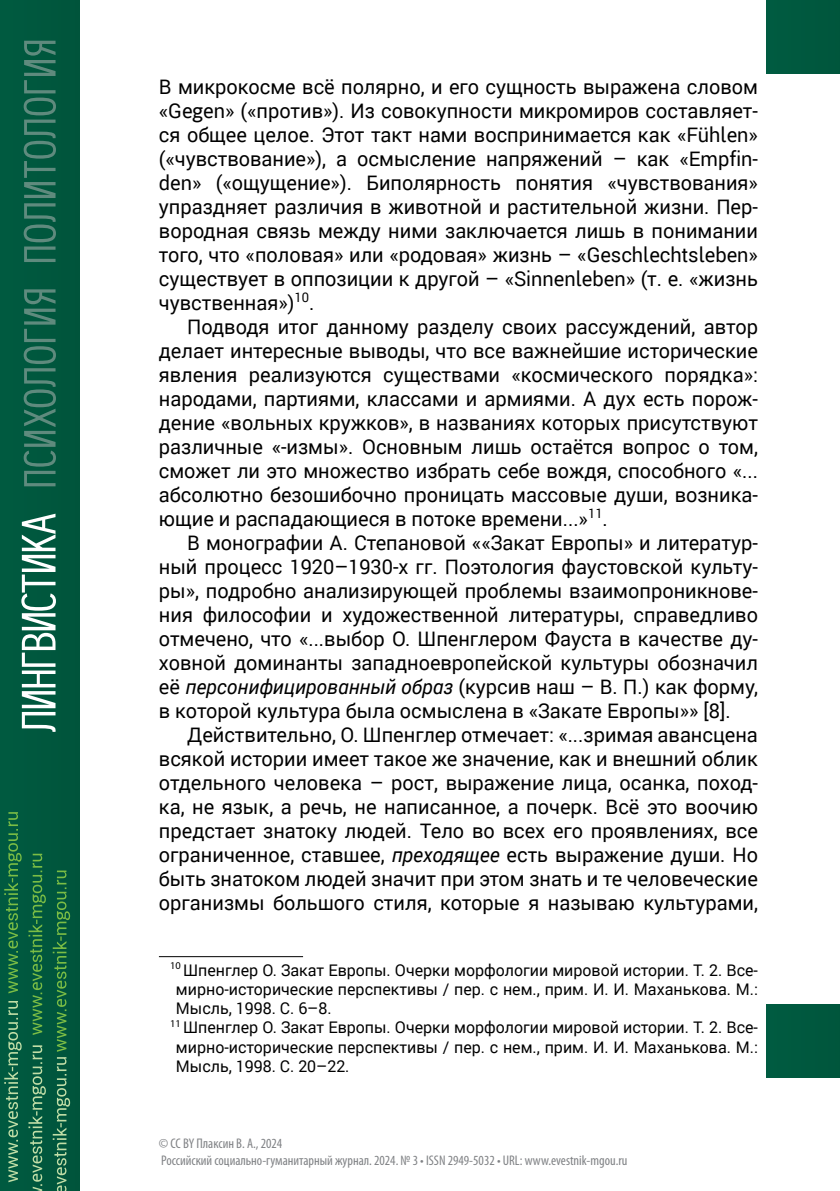
<style>
.page{position:relative;width:840px;height:1191px;background:#fff}
.page>*{position:absolute;margin:0;border:0;box-sizing:border-box;transform-origin:0 0}
.Основной_текст{font:20px/24px "Roberto Sans";color:#000;text-align:justify}
.Сноска{font:16px/19.2px "Roberto Sans";color:#000;text-align:justify}
.t1{font:condensed 14px/16.8px "Myriad Pro";color:#808285}
.s1{font-style:italic}
</style>
<div class="page">
<div style="left:0;top:0;width:79px;height:1191px;background:#00573d"></div>
<div style="left:766px;top:0;width:73px;height:74px;background:#00583f"></div>
<svg style="left:4px;top:1001px;width:18px;height:181px"></svg>
<svg style="left:4px;top:812px;width:18px;height:181px"></svg>
<svg style="left:28px;top:853px;width:18px;height:182px"></svg>
<svg style="left:53px;top:870px;width:17px;height:181px"></svg>
<svg style="left:28px;top:1045px;width:18px;height:146px"></svg>
<svg style="left:53px;top:1057px;width:17px;height:134px"></svg>
<svg style="left:24px;top:41px;width:32px;height:221px"></svg>
<svg style="left:24px;top:289px;width:32px;height:197px"></svg>
<div style="left:766px;top:1004px;width:73px;height:73px;background:#00583f"></div>
<svg style="left:21px;top:513px;width:35px;height:219px"></svg>
<hr style="left:159px;top:956px;width:144px;height:1px;background:#000">
<p class="Основной_текст" style="left:159px;top:73px;width:600px">В микрокосме всё полярно, и его сущность выражена словом «Gegen» («против»). Из совокупности микромиров составляет&shy;ся общее целое. Этот такт нами воспринимается как «Fühlen» («чувствование»), а осмысление напряжений – как «Empfin&shy;den» («ощущение»). Биполярность понятия «чувствования» упраздняет различия в животной и растительной жизни. Пер&shy;вородная связь между ними заключается лишь в понимании того, что «половая» или «родовая» жизнь – «Geschlechtsleben» существует в оппозиции к другой – «Sinnenleben» (т. е. «жизнь чувственная»)<sup>10</sup>.</p>
<p class="Основной_текст" style="left:159px;top:313px;width:600px;text-indent:28px">Подводя итог данному разделу своих рассуждений, автор делает интересные выводы, что все важнейшие исторические явления реализуются существами «космического порядка»: народами, партиями, классами и армиями. А дух есть порож&shy;дение «вольных кружков», в названиях которых присутствуют различные «-измы». Основным лишь остаётся вопрос о том, сможет ли это множество избрать себе вождя, способного «... абсолютно безошибочно проницать массовые души, возника&shy;ющие и распадающиеся в потоке времени...»<sup>11</sup>.</p>
<p class="Основной_текст" style="left:159px;top:529px;width:600px;text-indent:28px">В монографии А. Степановой ««Закат Европы» и литератур&shy;ный процесс 1920–1930-х гг. Поэтология фаустовской культу&shy;ры», подробно анализирующей проблемы взаимопроникнове&shy;ния философии и художественной литературы, справедливо отмечено, что «...выбор О. Шпенглером Фауста в качестве ду&shy;ховной доминанты западноевропейской культуры обозначил её <span class="s1">персонифицированный образ</span> (курсив наш – В. П.) как форму, в которой культура была осмыслена в «Закате Европы»» [8].</p>
<p class="Основной_текст" style="left:159px;top:721px;width:600px;text-indent:28px">Действительно, О. Шпенглер отмечает: «...зримая авансцена всякой истории имеет такое же значение, как и внешний облик отдельного человека – рост, выражение лица, осанка, поход&shy;ка, не язык, а речь, не написанное, а почерк. Всё это воочию предстает знатоку людей. Тело во всех его проявлениях, все ограниченное, ставшее, <span class="s1">преходящее</span> есть выражение души. Но быть знатоком людей значит при этом знать и те человеческие организмы большого стиля, которые я называю культурами,</p>
<p class="Сноска" style="left:176px;top:959px;width:583px;text-indent:-6px"><sup>10</sup> Шпенглер О. Закат Европы. Очерки морфологии мировой истории. Т. 2. Все&shy;мирно-исторические перспективы / пер. с нем., прим. И. И. Маханькова. М.:<br>Мысль, 1998. С. 6–8.</p>
<p class="Сноска" style="left:176px;top:1016px;width:583px;text-indent:-6px"><sup>11</sup> Шпенглер О. Закат Европы. Очерки морфологии мировой истории. Т. 2. Все&shy;мирно-исторические перспективы / пер. с нем., прим. И. И. Маханькова. М.:<br>Мысль, 1998. С. 20–22.</p>
<p class="t1" style="left:159px;top:1134px;width:469px">© CC BY Плаксин В. А., 2024<br>Российский социально-гуманитарный журнал. 2024. № 3 • ISSN 2949-5032 • URL: www.evestnik-mgou.ru</p>
</div>
